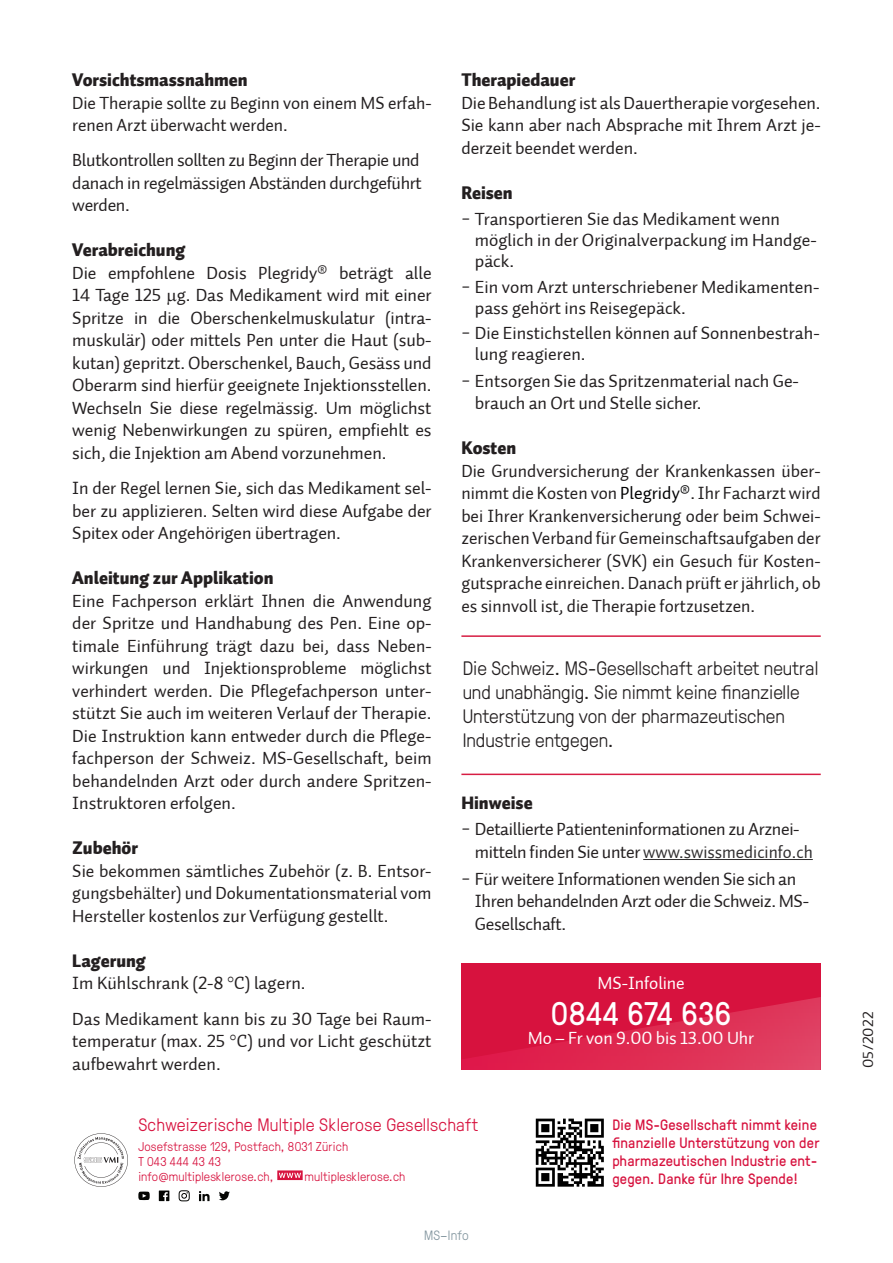
<style>
.page{position:relative;width:893px;height:1263px;background:#fff}
.page>*{position:absolute;margin:0;border:0;box-sizing:border-box;transform-origin:0 0}
.t1{font:32.7px "GT Pressura";letter-spacing:.02em;color:#fff}
.t2{font:300 19.5px/24px "GT Pressura";color:#231f20}
.t3{font:18px/22.5px "Auto 2 Regular LF";letter-spacing:-.005em;color:#231f20}
.t4{font:18px "Auto 2 Black LF";color:#231f20}
.t5{font:300 18px "GT Pressura";letter-spacing:.015em;color:#d7123e}
.t6{font:18px "Auto 2 Regular LF";letter-spacing:-.005em;color:#fff}
.t7{font:15px/18px "GT Pressura";letter-spacing:.015em;color:#d7123e}
.t8{font:15px "Auto 2 Regular LF";letter-spacing:.015em;color:#231f20}
.t9{font:300 13.5px "GT Pressura";letter-spacing:.015em;color:#83969f}
.t10{font:300 12.75px/15px "GT Pressura";letter-spacing:.015em;color:#d7123e}
.s1{color:#000002}
.s2{color:#312f30}
</style>
<div class="page">
<svg style="left:277px;top:1170px;width:26px;height:10px"></svg>
<svg style="left:219px;top:1191px;width:11px;height:9px"></svg>
<svg style="left:199px;top:1191px;width:11px;height:10px"></svg>
<svg style="left:159px;top:1190px;width:10px;height:11px"></svg>
<svg style="left:179px;top:1190px;width:11px;height:11px"></svg>
<svg style="left:138px;top:1191px;width:12px;height:9px"></svg>
<svg style="left:74px;top:1133px;width:54px;height:54px"></svg>
<div style="left:461px;top:963px;width:360px;height:107px;background:#d7123e"></div>
<svg style="left:462px;top:997px;width:359px;height:73px"></svg>
<svg style="left:536px;top:1118px;width:68px;height:69px"></svg>
<hr style="left:461px;top:635px;width:360px;height:2px;background:#d71d43">
<hr style="left:461px;top:774px;width:360px;height:1px;background:#d71d43">
<hr style="left:643px;top:859px;width:170px;height:1px;background:#312f30">
<p class="t4" style="left:72px;top:68px;width:177px">Vorsichtsmassnahmen</p>
<p class="t3" style="left:72px;top:92px;width:361px">Die Therapie sollte zu Beginn von einem MS erfah&shy;renen Arzt überwacht werden.</p>
<p class="t3" style="left:72px;top:149px;width:351px">Blutkontrollen sollten zu Beginn der Therapie und danach in regelmässigen Abständen durchgeführt werden.</p>
<p class="t4" style="left:72px;top:238px;width:115px">Verabreichung</p>
<p class="t3" style="left:72px;top:262px;width:361px;text-align:justify">Die empfohlene Dosis Plegridy® beträgt alle 14 Tage 125 μg. Das Medikament wird mit einer Spritze in die Oberschenkelmuskulatur (intra&shy;muskulär) oder mittels Pen unter die Haut (sub&shy;kutan) gepritzt. Oberschenkel, Bauch, Gesäss und Oberarm sind hierfür geeignete Injektionsstellen.<br>Wechseln Sie diese regelmässig. Um möglichst wenig Nebenwirkungen zu spüren, empfiehlt es sich, die Injektion am Abend vorzunehmen.</p>
<p class="t3" style="left:72px;top:477px;width:361px;text-align:justify">In der Regel lernen Sie, sich das Medikament sel&shy;ber zu applizieren. Selten wird diese Aufgabe der Spitex oder Angehörigen übertragen.</p>
<p class="t4" style="left:72px;top:566px;width:203px">Anleitung zur Applikation</p>
<p class="t3" style="left:72px;top:590px;width:361px;text-align:justify">Eine Fachperson erklärt Ihnen die Anwendung der Spritze und Handhabung des Pen. Eine op&shy;timale Einführung trägt dazu bei, dass Neben&shy;wirkungen und Injektionsprobleme möglichst verhindert werden. Die Pflegefachperson unter&shy;stützt Sie auch im weiteren Verlauf der Therapie.<br>Die Instruktion kann entweder durch die Pflege&shy;fachperson der Schweiz. MS-Gesellschaft, beim behandelnden Arzt oder durch andere Spritzen-Instruktoren erfolgen.</p>
<p class="t4" style="left:72px;top:836px;width:67px">Zubehör</p>
<p class="t3" style="left:72px;top:860px;width:361px;text-align:justify">Sie bekommen sämtliches Zubehör (z. B. Entsor&shy;gungsbehälter) und Dokumentationsmaterial vom Hersteller kostenlos zur Verfügung gestellt.</p>
<p class="t4" style="left:72px;top:949px;width:75px">Lagerung</p>
<p class="t3" style="left:72px;top:972px;width:235px">Im Kühlschrank (2-8 °C) lagern.</p>
<p class="t3" style="left:72px;top:1007px;width:361px;text-align:justify">Das Medikament kann bis zu 30 Tage bei Raum&shy;temperatur (max. 25 °C) und vor Licht geschützt aufbewahrt werden.</p>
<p class="t4" style="left:461px;top:68px;width:115px">Therapiedauer</p>
<p class="t3" style="left:461px;top:92px;width:361px;text-align:justify">Die Behandlung ist als Dauertherapie vorgesehen.<br>Sie kann aber nach Absprache mit Ihrem Arzt je&shy;derzeit beendet werden.</p>
<p class="t4" style="left:461px;top:181px;width:53px">Reisen</p>
<p class="t3" style="left:475px;top:209px;width:343px;line-height:21px;text-indent:-14px">− Transportieren Sie das Medikament wenn möglich in der Originalverpackung im Handge&shy;päck.</p>
<p class="t3" style="left:475px;top:276px;width:346px;line-height:21px;text-indent:-14px">− Ein vom Arzt unterschriebener Medikamenten&shy;pass gehört ins Reisegepäck.</p>
<p class="t3" style="left:475px;top:323px;width:346px;line-height:21px;text-indent:-14px">− Die Einstichstellen können auf Sonnenbestrah&shy;lung reagieren.</p>
<p class="t3" style="left:475px;top:370px;width:326px;text-indent:-14px">− Entsorgen Sie das Spritzenmaterial nach Ge&shy;brauch an Ort und Stelle sicher.</p>
<p class="t4" style="left:461px;top:436px;width:56px">Kosten</p>
<p class="t3" style="left:461px;top:460px;width:361px;text-align:justify">Die Grundversicherung der Krankenkassen über&shy;nimmt die Kosten von <span class="s1">Plegridy®</span>. Ihr Facharzt wird bei Ihrer Krankenversicherung oder beim Schwei&shy;zerischen Verband für Gemeinschaftsaufgaben der Krankenversicherer (SVK) ein Gesuch für Kosten&shy;gutsprache einreichen. Danach prüft er jährlich, ob es sinnvoll ist, die Therapie fortzusetzen.</p>
<p class="t2" style="left:463px;top:655px;width:357px">Die Schweiz. MS-Gesellschaft arbeitet neutral und unabhängig. Sie nimmt keine finanzielle Unterstützung von der pharmazeutischen Industrie entgegen.</p>
<p class="t4" style="left:461px;top:790px;width:73px">Hinweise</p>
<p class="t3" style="left:475px;top:818px;width:339px;text-indent:-14px">− Detaillierte Patienteninformationen zu Arznei&shy;mitteln finden Sie unter <span class="s2">www.swissmedicinfo.ch</span></p>
<p class="t3" style="left:475px;top:868px;width:336px;text-indent:-14px">− Für weitere Informationen wenden Sie sich an<br>Ihren behandelnden Arzt oder die Schweiz. MS-<br>Gesellschaft.</p>
<p class="t6" style="left:598px;top:971px;width:89px">MS-Infoline</p>
<p class="t1" style="left:551px;top:990px;width:181px">0844 674 636</p>
<p class="t6" style="left:528px;top:1027px;width:228px">Mo – Fr von 9.00 bis 13.00 Uhr</p>
<p class="t5" style="left:138px;top:1112px;width:341px">Schweizerische Multiple Sklerose Gesellschaft</p>
<p class="t10" style="left:138px;top:1138px;width:211px">Josefstrasse 129, Postfach, 8031 Zürich<br>T 043 444 43 43 info@multiplesklerose.ch,</p>
<p class="t10" style="left:305px;top:1168px;width:102px">multiplesklerose.ch</p>
<p class="t9" style="left:424px;top:1226px;width:46px">MS–Info</p>
<p class="t7" style="left:612px;top:1115px;width:209px">Die MS-Gesellschaft nimmt keine finanzielle Unterstützung von der pharmazeutischen Industrie ent&shy;gegen. Danke für Ihre Spende!</p>
<p class="t8" style="left:859px;top:1068px;width:58px;rotate:-90deg">05/2022</p>
</div>
